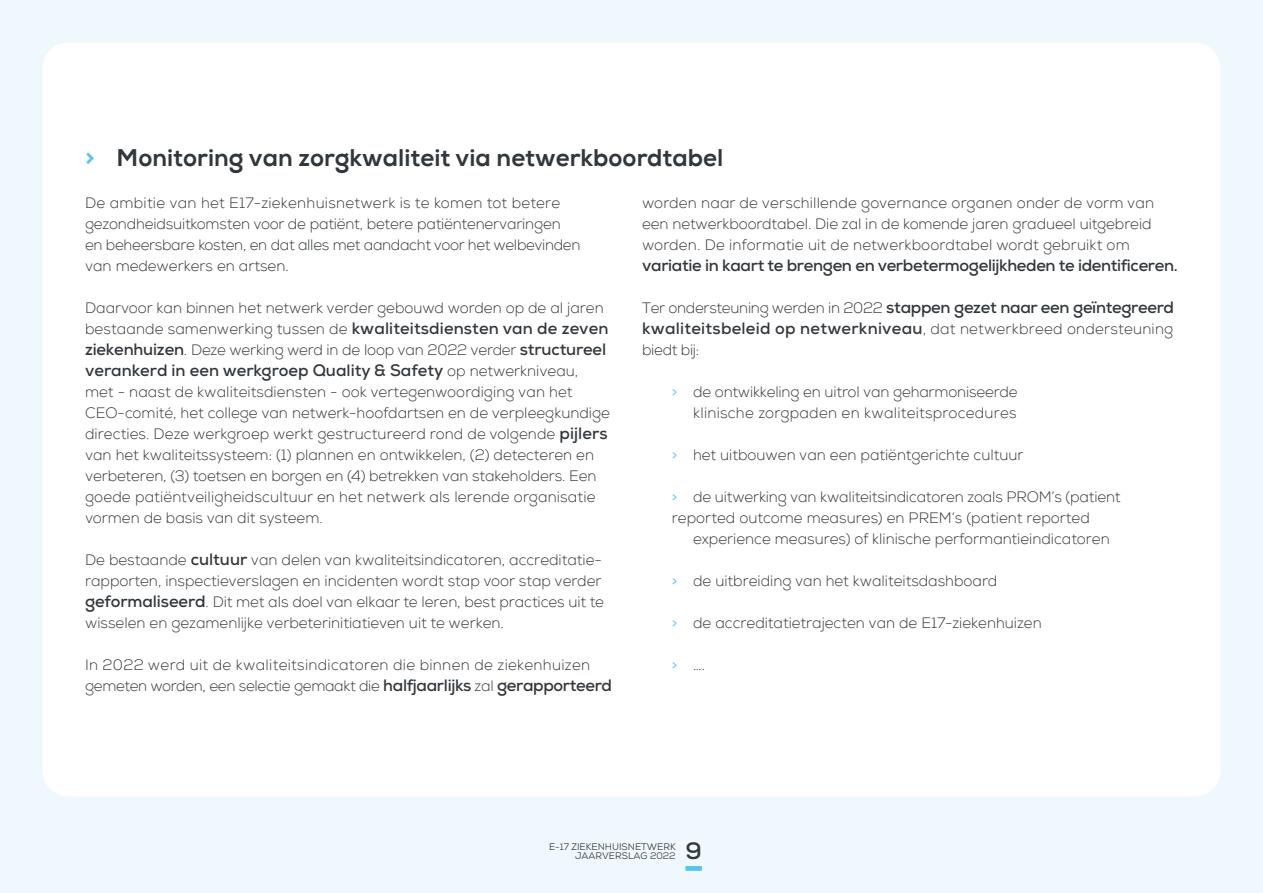
<style>
.page{position:relative;width:1263px;height:893px;background:#eff8fd}
.page>*{position:absolute;margin:0;border:0;box-sizing:border-box;transform-origin:0 0}
.ondertitel{font:800 24px "Nexa W01";color:#32373b}
.t1{font:700 23.7px "Nexa W01";color:#32373b}
.t2{font:700 16.5px/21px "Nexa W01";letter-spacing:.015em;color:#32373b}
.t3{font:700 16.5px "Nexa W01";letter-spacing:-.02em;color:#32373b}
.t4{font:700 16.5px "Nexa W01";color:#32373b}
.t5{font:300 15px/21px "Nexa W01";color:#32373b}
.t6{font:300 15px/21px "Nexa W01";letter-spacing:.02em;color:#32373b}
.t7{font:300 15px "Nexa W01";letter-spacing:-.02em;color:#32373b}
.t8{font:9.45px "Nexa W01";color:#32373b}
.s1{color:#55c4f0}
.s2{font-weight:700;font-size:16.5px}
.s3{font-weight:300;font-size:15px}
.s4{font-weight:400;color:#55c4f0}
</style>
<div class="page">
<div style="left:43px;top:43px;width:1177px;height:753px;background:#fff;border-radius:26px"></div>
<div style="left:685px;top:866px;width:17px;height:5px;background:#55c4f0"></div>
<p class="ondertitel" style="left:85px;top:144px;width:640px"><span class="s1">&gt;</span> Monitoring van zorgkwaliteit via netwerkboordtabel</p>
<p class="t5" style="left:85px;top:193px;width:497px">De ambitie van het E17-ziekenhuisnetwerk is te komen tot betere gezondheidsuitkomsten voor de patiënt, betere patiëntenervaringen en beheersbare kosten, en dat alles met aandacht voor het welbevinden van medewerkers en artsen.</p>
<p class="t5" style="left:85px;top:298px;width:525px">Daarvoor kan binnen het netwerk verder gebouwd worden op de al jaren bestaande samenwerking tussen de <span class="s2">kwaliteitsdiensten van de zeven ziekenhuizen</span>. Deze werking werd in de loop van 2022 verder <span class="s2">structureel</span></p>
<p class="t4" style="left:85px;top:361px;width:495px">verankerd in een werkgroep Quality &amp; Safety <span class="s3">op netwerkniveau,</span></p>
<p class="t5" style="left:85px;top:382px;width:526px">met - naast de kwaliteitsdiensten - ook vertegenwoordiging van het CEO-comité, het college van netwerk-hoofdartsen en de verpleegkundige directies. Deze werkgroep werkt gestructureerd rond de volgende <span class="s2">pijlers </span>van het kwaliteitssysteem: (1) plannen en ontwikkelen, (2) detecteren en verbeteren, (3) toetsen en borgen en (4) betrekken van stakeholders. Een goede patiëntveiligheidscultuur en het netwerk als lerende organisatie vormen de basis van dit systeem.</p>
<p class="t5" style="left:85px;top:550px;width:521px">De bestaande <span class="s2">cultuur</span> van delen van kwaliteitsindicatoren, accreditatie&shy;rapporten, inspectieverslagen en incidenten wordt stap voor stap verder <span class="s2">geformaliseerd</span>. Dit met als doel van elkaar te leren, best practices uit te wisselen en gezamenlijke verbeterinitiatieven uit te werken.</p>
<p class="t6" style="left:85px;top:655px;width:528px">In 2022 werd uit de kwaliteitsindicatoren die binnen de ziekenhuizen gemeten worden, een selectie gemaakt die <span class="s2">halfjaarlijks</span> zal <span class="s2">gerapporteerd</span></p>
<p class="t5" style="left:642px;top:193px;width:514px">worden naar de verschillende governance organen onder de vorm van een netwerkboordtabel. Die zal in de komende jaren gradueel uitgebreid worden. De informatie uit de netwerkboordtabel wordt gebruikt om</p>
<p class="t3" style="left:642px;top:256px;width:537px">variatie in kaart te brengen en verbetermogelijkheden te identificeren.</p>
<p class="t2" style="left:642px;top:298px;width:533px"><span class="s3">Ter ondersteuning werden in 2022</span> stappen gezet naar een geïntegreerd kwaliteitsbeleid op netwerkniveau<span class="s3">, dat netwerkbreed ondersteuning</span></p>
<p class="t7" style="left:642px;top:341px;width:58px">biedt bij:</p>
<p class="t5" style="left:672px;top:382px;width:347px;text-align:right"><span class="s4">&gt;</span> de ontwikkeling en uitrol van geharmoniseerde klinische zorgpaden en kwaliteitsprocedures</p>
<p class="t5" style="left:672px;top:445px;width:353px"><span class="s4">&gt;</span> het uitbouwen van een patiëntgerichte cultuur</p>
<p class="t5" style="left:672px;top:487px;width:450px"><span class="s4">&gt;</span> de uitwerking van kwaliteitsindicatoren zoals PROM’s (patient</p>
<p class="t5" style="left:672px;top:508px;width:419px">reported outcome measures) en PREM’s (patient reported</p>
<p class="t5" style="left:693px;top:529px;width:418px">experience measures) of klinische performantieindicatoren</p>
<p class="t5" style="left:672px;top:571px;width:327px"><span class="s4">&gt;</span> de uitbreiding van het kwaliteitsdashboard</p>
<p class="t5" style="left:672px;top:613px;width:371px"><span class="s4">&gt;</span> de accreditatietrajecten van de E17-ziekenhuizen</p>
<p class="t5" style="left:672px;top:655px;width:35px"><span class="s4">&gt;</span> ….</p>
<p class="t8" style="left:549px;top:841px;width:128px">E-17 ZIEKENHUISNETWERK</p>
<p class="t8" style="left:575px;top:851px;width:102px">JAARVERSLAG 2022</p>
<p class="t1" style="left:685px;top:837px;width:18px">9</p>
</div>
